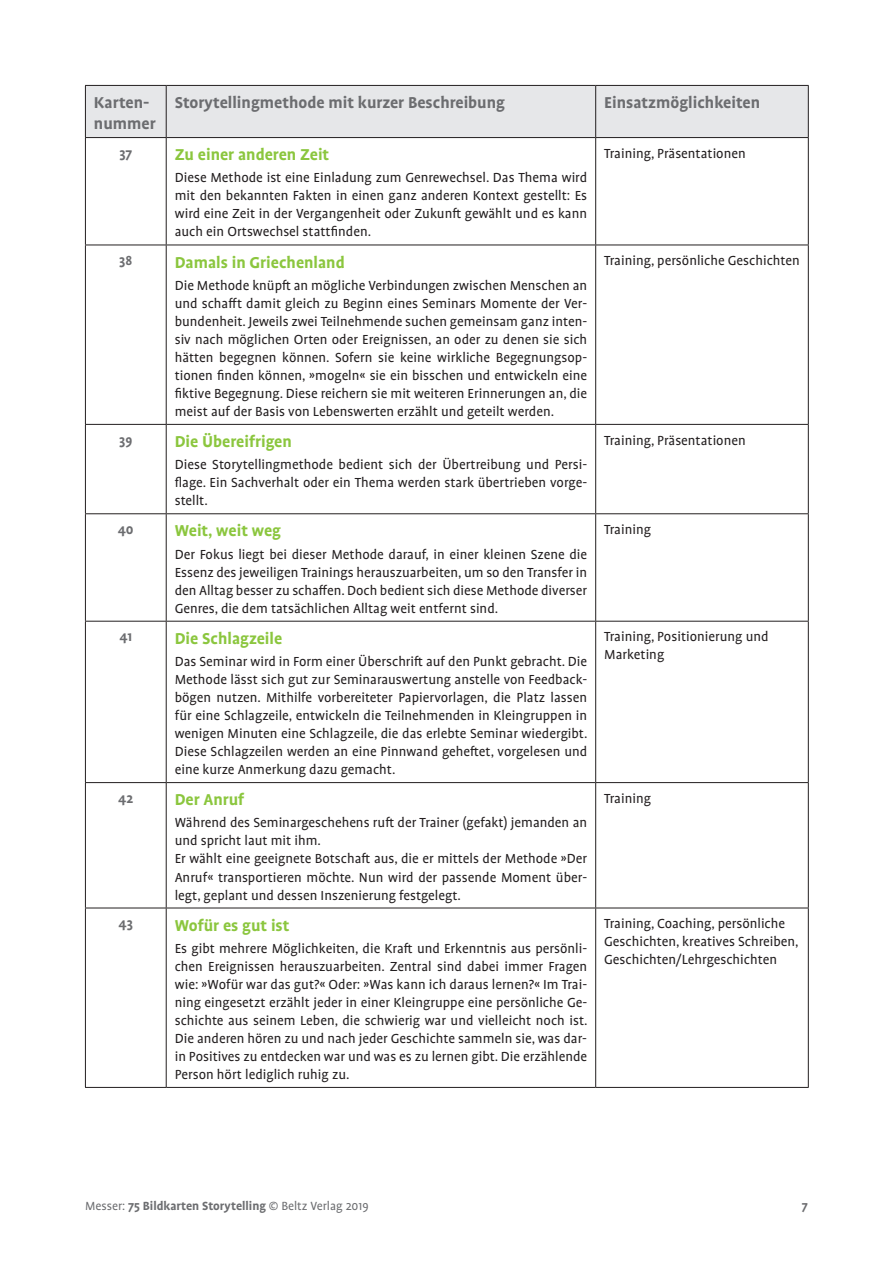
<style>
.page{position:relative;width:893px;height:1263px;background:#fff}
.page>*{position:absolute;margin:0;border:0;box-sizing:border-box;transform-origin:0 0}
.t1{font:700 18px "Profile OT";color:#8bc63e}
.t2{font:700 18px/21px "Profile OT";color:#6c6d70}
.t3{font:15px/18px "Profile OT";color:#231f20;text-align:justify}
.t4{font:700 15px "Profile OT";color:#6c6d70}
.t5{font:700 13.5px "Profile OT";color:#6c6d70}
.s1{font-weight:400}
</style>
<div class="page">
<div style="left:86px;top:86px;width:722px;height:51px;background:#e6e7e9"></div>
<hr style="left:85px;top:85px;width:81px;height:1px;background:#231f20">
<hr style="left:85px;top:86px;width:1px;height:51px;background:#231f20">
<hr style="left:166px;top:85px;width:430px;height:1px;background:#231f20">
<hr style="left:166px;top:86px;width:1px;height:51px;background:#231f20">
<hr style="left:596px;top:85px;width:213px;height:1px;background:#231f20">
<hr style="left:595px;top:86px;width:1px;height:51px;background:#231f20">
<hr style="left:808px;top:86px;width:1px;height:51px;background:#231f20">
<hr style="left:85px;top:137px;width:81px;height:1px;background:#231f20">
<hr style="left:166px;top:137px;width:430px;height:1px;background:#231f20">
<hr style="left:596px;top:137px;width:213px;height:1px;background:#231f20">
<hr style="left:85px;top:138px;width:1px;height:107px;background:#231f20">
<hr style="left:166px;top:138px;width:1px;height:107px;background:#231f20">
<hr style="left:595px;top:138px;width:1px;height:107px;background:#231f20">
<hr style="left:808px;top:138px;width:1px;height:107px;background:#231f20">
<hr style="left:85px;top:245px;width:81px;height:1px;background:#231f20">
<hr style="left:85px;top:245px;width:1px;height:179px;background:#231f20">
<hr style="left:166px;top:245px;width:430px;height:1px;background:#231f20">
<hr style="left:166px;top:245px;width:1px;height:179px;background:#231f20">
<hr style="left:596px;top:245px;width:213px;height:1px;background:#231f20">
<hr style="left:595px;top:245px;width:1px;height:179px;background:#231f20">
<hr style="left:808px;top:245px;width:1px;height:179px;background:#231f20">
<hr style="left:85px;top:424px;width:81px;height:1px;background:#231f20">
<hr style="left:85px;top:425px;width:1px;height:88px;background:#231f20">
<hr style="left:166px;top:424px;width:430px;height:1px;background:#231f20">
<hr style="left:166px;top:425px;width:1px;height:88px;background:#231f20">
<hr style="left:596px;top:424px;width:213px;height:1px;background:#231f20">
<hr style="left:595px;top:425px;width:1px;height:88px;background:#231f20">
<hr style="left:808px;top:425px;width:1px;height:88px;background:#231f20">
<hr style="left:85px;top:513px;width:81px;height:1px;background:#231f20">
<hr style="left:85px;top:514px;width:1px;height:107px;background:#231f20">
<hr style="left:166px;top:513px;width:430px;height:1px;background:#231f20">
<hr style="left:166px;top:514px;width:1px;height:107px;background:#231f20">
<hr style="left:596px;top:513px;width:213px;height:1px;background:#231f20">
<hr style="left:595px;top:514px;width:1px;height:107px;background:#231f20">
<hr style="left:808px;top:514px;width:1px;height:107px;background:#231f20">
<hr style="left:85px;top:621px;width:81px;height:1px;background:#231f20">
<hr style="left:85px;top:621px;width:1px;height:161px;background:#231f20">
<hr style="left:166px;top:621px;width:430px;height:1px;background:#231f20">
<hr style="left:166px;top:621px;width:1px;height:161px;background:#231f20">
<hr style="left:596px;top:621px;width:213px;height:1px;background:#231f20">
<hr style="left:595px;top:621px;width:1px;height:161px;background:#231f20">
<hr style="left:808px;top:621px;width:1px;height:161px;background:#231f20">
<hr style="left:85px;top:782px;width:81px;height:1px;background:#231f20">
<hr style="left:85px;top:783px;width:1px;height:125px;background:#231f20">
<hr style="left:166px;top:782px;width:430px;height:1px;background:#231f20">
<hr style="left:166px;top:783px;width:1px;height:125px;background:#231f20">
<hr style="left:596px;top:782px;width:213px;height:1px;background:#231f20">
<hr style="left:595px;top:783px;width:1px;height:125px;background:#231f20">
<hr style="left:808px;top:783px;width:1px;height:125px;background:#231f20">
<hr style="left:85px;top:908px;width:81px;height:1px;background:#231f20">
<hr style="left:85px;top:908px;width:1px;height:179px;background:#231f20">
<hr style="left:166px;top:908px;width:430px;height:1px;background:#231f20">
<hr style="left:166px;top:908px;width:1px;height:179px;background:#231f20">
<hr style="left:596px;top:908px;width:213px;height:1px;background:#231f20">
<hr style="left:595px;top:908px;width:1px;height:179px;background:#231f20">
<hr style="left:808px;top:908px;width:1px;height:179px;background:#231f20">
<hr style="left:85px;top:1087px;width:81px;height:1px;background:#231f20">
<hr style="left:166px;top:1087px;width:430px;height:1px;background:#231f20">
<hr style="left:596px;top:1087px;width:213px;height:1px;background:#231f20">
<p class="t2" style="left:94px;top:93px;width:63px">Karten&shy;nummer</p>
<p class="t2" style="left:175px;top:93px;width:332px">Storytellingmethode mit kurzer Beschreibung</p>
<p class="t2" style="left:604px;top:93px;width:157px">Einsatzmöglichkeiten</p>
<p class="t4" style="left:119px;top:145px;width:14px">37</p>
<p class="t1" style="left:175px;top:145px;width:156px">Zu einer anderen Zeit</p>
<p class="t3" style="left:175px;top:170px;width:414px">Diese Methode ist eine Einladung zum Genrewechsel. Das Thema wird mit den bekannten Fakten in einen ganz anderen Kontext gestellt: Es wird eine Zeit in der Vergangenheit oder Zukunft gewählt und es kann auch ein Ortswechsel stattfinden.</p>
<p class="t3" style="left:604px;top:145px;width:143px">Training, Präsentationen</p>
<p class="t4" style="left:119px;top:253px;width:15px">38</p>
<p class="t1" style="left:175px;top:252px;width:172px">Damals in Griechenland</p>
<p class="t3" style="left:175px;top:277px;width:414px">Die Methode knüpft an mögliche Verbindungen zwischen Menschen an und schafft damit gleich zu Beginn eines Seminars Momente der Ver&shy;bundenheit. Jeweils zwei Teilnehmende suchen gemeinsam ganz inten&shy;siv nach möglichen Orten oder Ereignissen, an oder zu denen sie sich hätten begegnen können. Sofern sie keine wirkliche Begegnungsop&shy;tionen finden können, »mogeln« sie ein bisschen und entwickeln eine fiktive Begegnung. Diese reichern sie mit weiteren Erinnerungen an, die meist auf der Basis von Lebenswerten erzählt und geteilt werden.</p>
<p class="t4" style="left:119px;top:432px;width:15px">39</p>
<p class="t1" style="left:175px;top:432px;width:119px">Die Übereifrigen</p>
<p class="t3" style="left:175px;top:456px;width:414px">Diese Storytellingmethode bedient sich der Übertreibung und Persi&shy;flage. Ein Sachverhalt oder ein Thema werden stark übertrieben vorge&shy;stellt.</p>
<p class="t4" style="left:118px;top:521px;width:17px">40</p>
<p class="t1" style="left:175px;top:521px;width:108px">Weit, weit weg</p>
<p class="t3" style="left:175px;top:546px;width:414px">Der Fokus liegt bei dieser Methode darauf, in einer kleinen Szene die Essenz des jeweiligen Trainings herauszuarbeiten, um so den Transfer in den Alltag besser zu schaffen. Doch bedient sich diese Methode diverser Genres, die dem tatsächlichen Alltag weit entfernt sind.</p>
<p class="t4" style="left:119px;top:629px;width:14px">41</p>
<p class="t1" style="left:175px;top:628px;width:109px">Die Schlagzeile</p>
<p class="t3" style="left:175px;top:653px;width:414px">Das Seminar wird in Form einer Überschrift auf den Punkt gebracht. Die Methode lässt sich gut zur Seminarauswertung anstelle von Feedback&shy;bögen nutzen. Mithilfe vorbereiteter Papiervorlagen, die Platz lassen für eine Schlagzeile, entwickeln die Teilnehmenden in Kleingruppen in wenigen Minuten eine Schlagzeile, die das erlebte Seminar wiedergibt.<br>Diese Schlagzeilen werden an eine Pinnwand geheftet, vorgelesen und eine kurze Anmerkung dazu gemacht.</p>
<p class="t4" style="left:118px;top:790px;width:17px">42</p>
<p class="t1" style="left:175px;top:790px;width:71px">Der Anruf</p>
<p class="t3" style="left:175px;top:815px;width:414px;text-align:left">Während des Seminargeschehens ruft der Trainer (gefakt) jemanden an und spricht laut mit ihm.<br>Er wählt eine geeignete Botschaft aus, die er mittels der Methode »Der Anruf« transportieren möchte. Nun wird der passende Moment über&shy;legt, geplant und dessen Inszenierung festgelegt.</p>
<p class="t4" style="left:119px;top:915px;width:16px">43</p>
<p class="t1" style="left:175px;top:915px;width:116px">Wofür es gut ist</p>
<p class="t3" style="left:175px;top:940px;width:414px">Es gibt mehrere Möglichkeiten, die Kraft und Erkenntnis aus persönli&shy;chen Ereignissen herauszuarbeiten. Zentral sind dabei immer Fragen wie: »Wofür war das gut?« Oder: »Was kann ich daraus lernen?« Im Trai&shy;ning eingesetzt erzählt jeder in einer Kleingruppe eine persönliche Ge&shy;schichte aus seinem Leben, die schwierig war und vielleicht noch ist.<br>Die anderen hören zu und nach jeder Geschichte sammeln sie, was dar&shy;in Positives zu entdecken war und was es zu lernen gibt. Die erzählende Person hört lediglich ruhig zu.</p>
<p class="t3" style="left:604px;top:252px;width:197px">Training, persönliche Geschichten</p>
<p class="t3" style="left:604px;top:432px;width:143px">Training, Präsentationen</p>
<p class="t3" style="left:604px;top:521px;width:48px">Training</p>
<p class="t3" style="left:604px;top:629px;width:166px">Training, Positionierung und<br>Marketing</p>
<p class="t3" style="left:604px;top:790px;width:48px">Training</p>
<p class="t3" style="left:604px;top:915px;width:196px;text-align:left">Training, Coaching, persönliche<br>Geschichten, kreatives Schreiben,<br>Geschichten/Lehrgeschichten</p>
<p class="t5" style="left:85px;top:1198px;width:285px"><span class="s1">Messer:</span> 75 Bildkarten Storytelling <span class="s1">© Beltz Verlag 2019</span></p>
<p class="t5" style="left:802px;top:1198px;width:8px">7</p>
</div>
